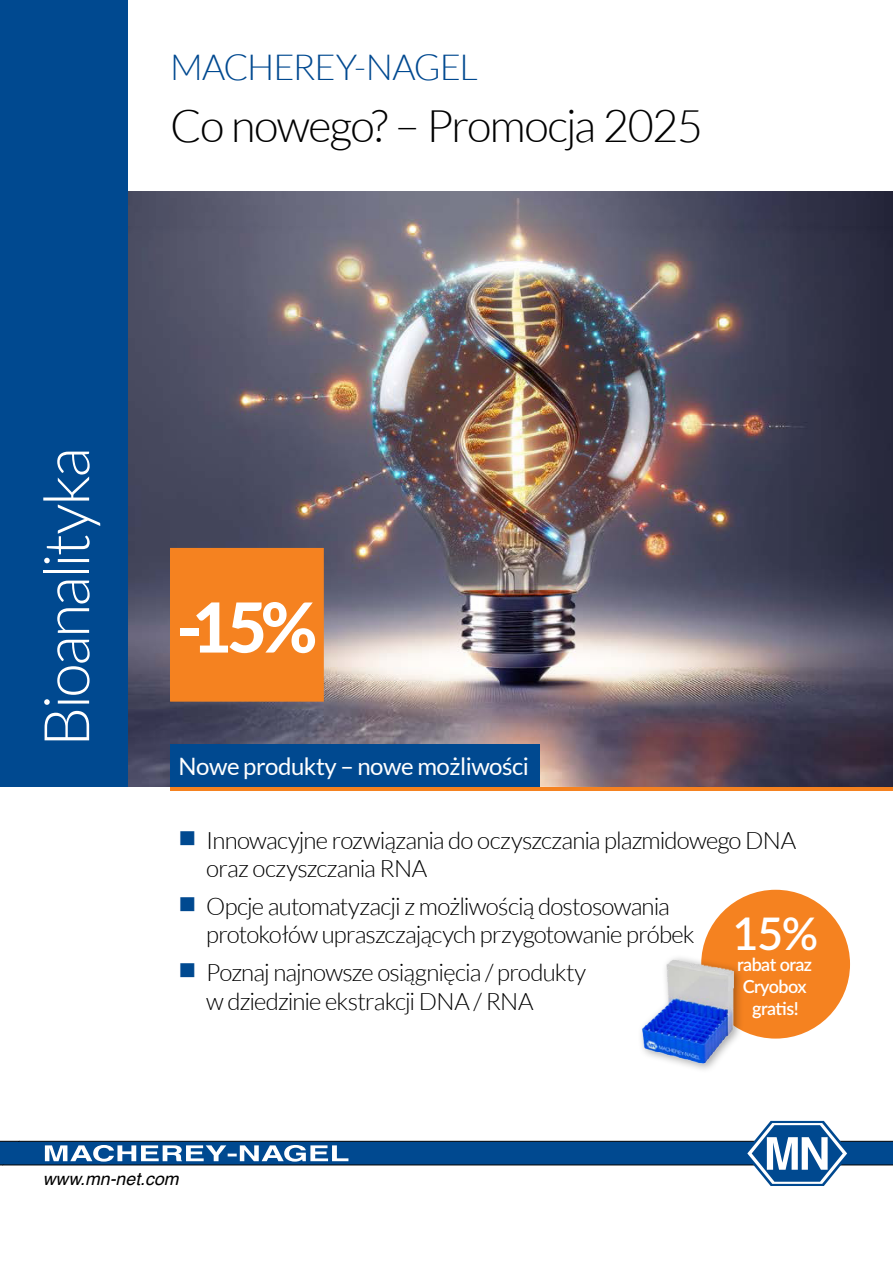
<style>
.page{position:relative;width:893px;height:1263px;background:#fff}
.page>*{position:absolute;margin:0;border:0;box-sizing:border-box;transform-origin:0 0}
.t1{font:800 69px "Lato";color:#fff}
.t2{font:300 63px "Lato";letter-spacing:-.045em;color:#fff}
.t3{font:300 45px "Lato";letter-spacing:-.035em;color:#000}
.Fließtext10pt_GREP{font:600 45px "Lato";color:#fff}
.t4{font:300 36px "Lato";letter-spacing:-.03em;color:#004990}
.LATO___Features_LIST{font:300 24px/28.8px "Lato";letter-spacing:-.035em;color:#000}
.LATO___Feature_text{font:24px "Lato";letter-spacing:-.02em;color:#fff}
.Fließtext10pt_GREP-2{font:600 18px/21.6px "Lato";letter-spacing:-.03em;color:#fff;text-align:center}
.t5{font:italic 17.7px "Helvetica";color:#000}
</style>
<div class="page">
<div style="left:0;top:0;width:128px;height:787px;background:#004990"></div>
<svg style="left:0;top:1121px;width:893px;height:65px"></svg>
<hr style="left:170px;top:787px;width:723px;height:4px;background:#f58220">
<img style="left:128px;top:191px;width:765px;height:596px">
<div style="left:170px;top:744px;width:370px;height:43px;background:#004990"></div>
<div style="left:701px;top:890px;width:149px;height:148px;background:#f58220;border-radius:50%"></div>
<div style="left:637px;top:954px;width:107px;height:120px;background:#000;opacity:.35"></div>
<img style="left:639px;top:956px;width:98px;height:110px">
<div style="left:171px;top:549px;width:152px;height:152px;background:#f58220"></div>
<div style="left:170px;top:548px;width:154px;height:154px;border:2px solid #f58220"></div>
<p class="t4" style="left:170px;top:48px;width:309px">MACHEREY-NAGEL</p>
<p class="t3" style="left:170px;top:102px;width:534px">Co nowego? – Promocja 2025</p>
<p class="t2" style="left:33px;top:747px;width:301px;rotate:-90deg">Bioanalityka</p>
<p class="t1" style="left:176px;top:576px;width:143px">-15%</p>
<p class="LATO___Feature_text" style="left:179px;top:753px;width:352px">Nowe produkty – nowe możliwości</p>
<p class="LATO___Features_LIST" style="left:206px;top:826px;width:591px">Innowacyjne rozwiązania do oczyszczania plazmidowego DNA oraz oczyszczania RNA</p>
<p class="LATO___Features_LIST" style="left:206px;top:892px;width:490px">Opcje automatyzacji z możliwością dostosowania protokołów upraszczających przygotowanie próbek</p>
<p class="LATO___Features_LIST" style="left:206px;top:958px;width:381px">Poznaj najnowsze osiągnięcia / produkty w dziedzinie ekstrakcji DNA / RNA</p>
<p class="Fließtext10pt_GREP" style="left:732px;top:901px;width:87px">15%</p>
<p class="Fließtext10pt_GREP-2" style="left:737px;top:953px;width:76px">rabat oraz<br>Cryobox gratis!</p>
<p class="t5" style="left:43px;top:1165px;width:137px">www.mn-net.com</p>
</div>
